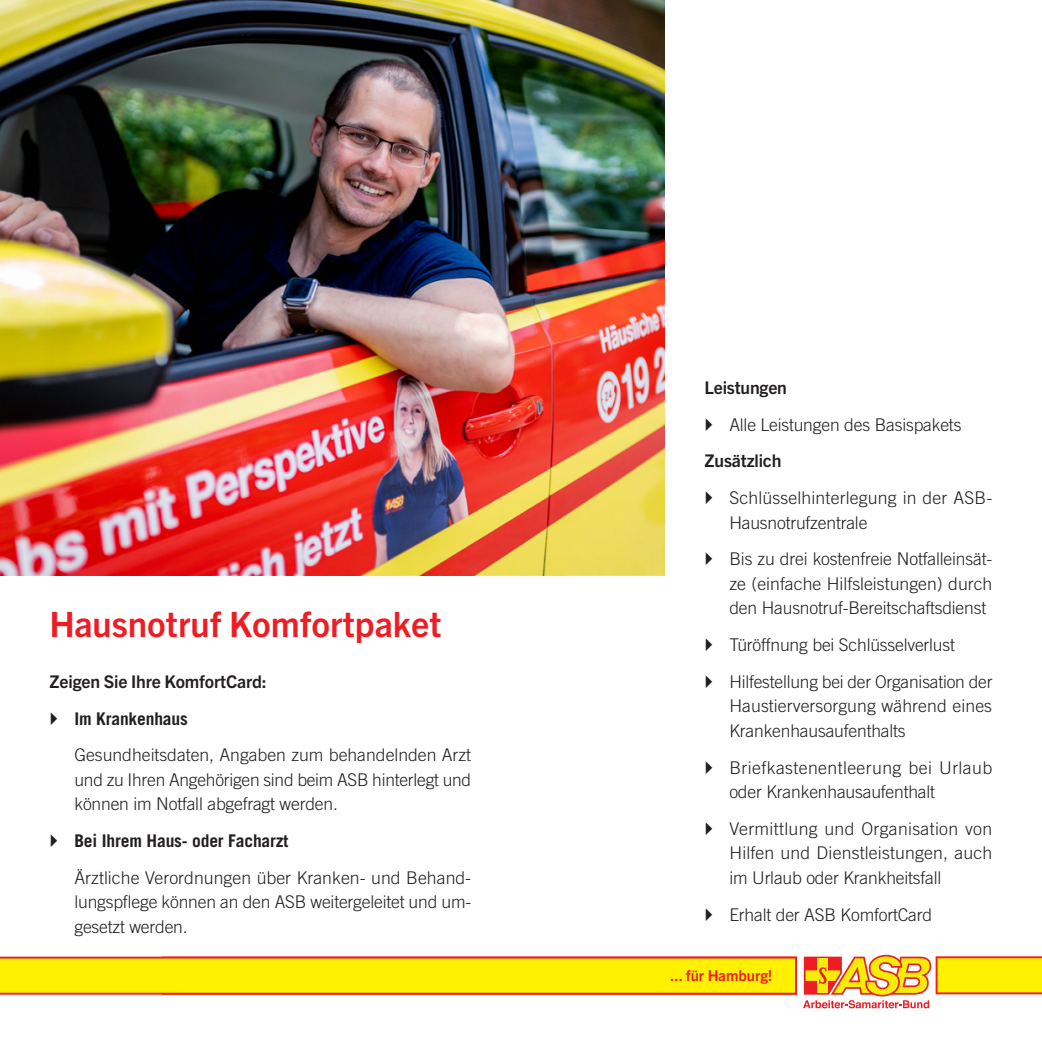
<style>
.page{position:relative;width:1042px;height:1042px;background:#fff}
.page>*{position:absolute;margin:0;border:0;box-sizing:border-box;transform-origin:0 0}
.Überschrift_1{font:700 35px "Trade Gothic Next LT Pro";color:#ee1d23}
.bulletpoints{font:300 17.5px/24.5px "Trade Gothic LT Pro";letter-spacing:-.01em;color:#231f20;text-align:justify}
.Brot{font:300 17.5px/24.5px "Trade Gothic LT Pro";letter-spacing:-.01em;color:#231f20;text-align:justify}
.bulletpoints-2{font:300 17.5px/24.5px "Trade Gothic LT Pro";letter-spacing:.02em;color:#231f20}
.bulletpoints-3{font:300 17.5px/24.5px "Trade Gothic LT Pro";letter-spacing:.01em;color:#231f20}
.Überschrift_Brot{font:700 17.5px "Trade Gothic Next LT Pro";letter-spacing:-.01em;color:#231f20}
.Brot-2{font:700 17.5px "Trade Gothic LT Pro";letter-spacing:-.01em;color:#231f20}
.t1{font:700 15.05px "Trade Gothic Next LT Pro";color:#ee1d23}
</style>
<div class="page">
<svg style="left:0;top:956px;width:797px;height:38px;background:#fddd07"></svg>
<svg style="left:803px;top:955px;width:239px;height:53px"></svg>
<img style="left:0;top:0;width:665px;height:575px">
<p class="Überschrift_1" style="left:50px;top:600px;width:393px">Hausnotruf Komfortpaket</p>
<p class="Überschrift_Brot" style="left:50px;top:669px;width:219px">Zeigen Sie Ihre KomfortCard:</p>
<p class="Brot-2" style="left:74px;top:708px;width:115px">Im Krankenhaus</p>
<p class="Brot" style="left:74px;top:743px;width:398px">Gesundheitsdaten, Angaben zum behandelnden Arzt und zu Ihren Angehörigen sind beim ASB hinterlegt und können im Notfall abgefragt werden.</p>
<p class="Brot-2" style="left:74px;top:830px;width:215px">Bei Ihrem Haus- oder Facharzt</p>
<p class="Brot" style="left:74px;top:865px;width:398px">Ärztliche Verordnungen über Kranken- und Behand&shy;lungspflege können an den ASB weitergeleitet und um&shy;gesetzt werden.</p>
<p class="Überschrift_Brot" style="left:704px;top:375px;width:84px">Leistungen</p>
<p class="bulletpoints" style="left:729px;top:412px;width:233px">Alle Leistungen des Basispakets</p>
<p class="Überschrift_Brot" style="left:704px;top:449px;width:78px">Zusätzlich</p>
<p class="bulletpoints-3" style="left:729px;top:485px;width:264px">Schlüsselhinterlegung in der ASB-<br>Hausnotrufzentrale</p>
<p class="bulletpoints" style="left:729px;top:547px;width:265px">Bis zu drei kostenfreie Notfalleinsät&shy;ze (einfache Hilfsleistungen) durch den Hausnotruf-Bereitschaftsdienst</p>
<p class="bulletpoints" style="left:729px;top:632px;width:227px">Türöffnung bei Schlüsselverlust</p>
<p class="bulletpoints" style="left:729px;top:669px;width:265px">Hilfestellung bei der Organisation der Haustierversorgung während eines Krankenhausaufenthalts</p>
<p class="bulletpoints-2" style="left:729px;top:755px;width:264px">Briefkastenentleerung bei Urlaub oder Krankenhausaufenthalt</p>
<p class="bulletpoints" style="left:729px;top:816px;width:264px">Vermittlung und Organisation von Hilfen und Dienstleistungen, auch im Urlaub oder Krankheitsfall</p>
<p class="bulletpoints" style="left:729px;top:902px;width:204px">Erhalt der ASB KomfortCard</p>
<p class="t1" style="left:670px;top:964px;width:103px">... für Hamburg!</p>
</div>
